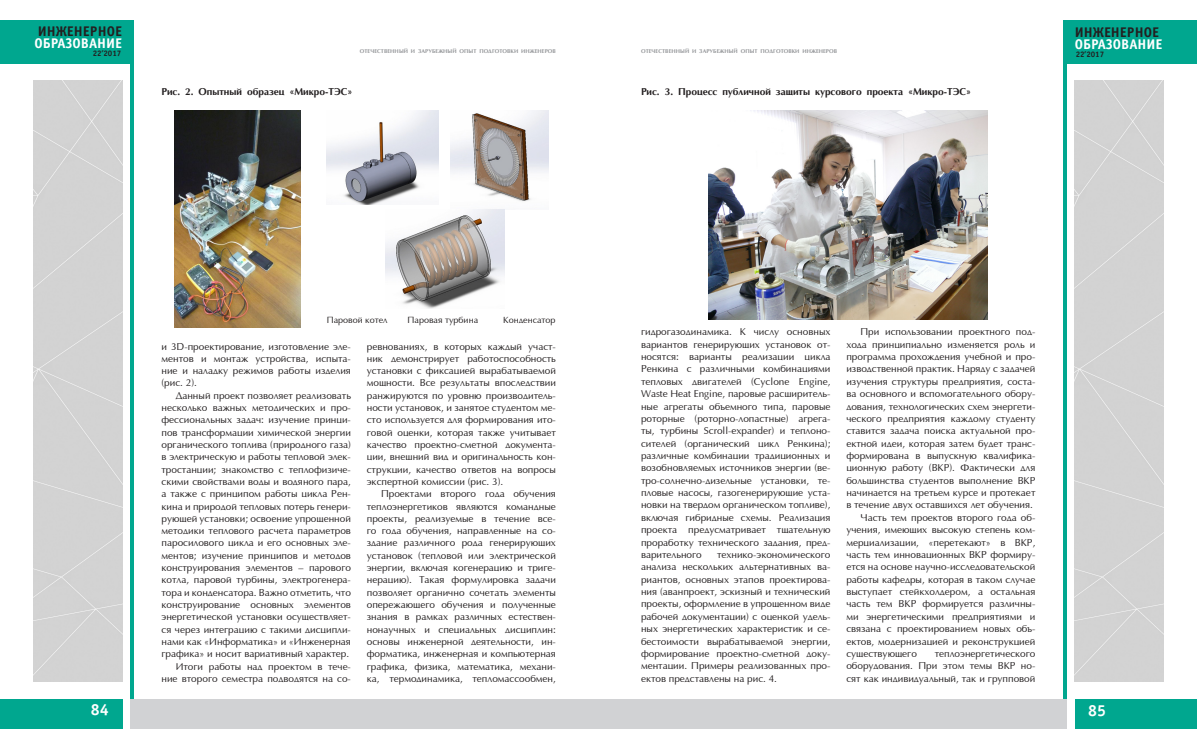
<style>
.page{position:relative;width:1197px;height:755px;background:#fff}
.page>*{position:absolute;margin:0;border:0;box-sizing:border-box;transform-origin:0 0}
.t1{font:700 16px "Officina Sans C";color:#fff}
.t2{font:700 14px "Officina Sans C";color:#fff}
.t3{font:700 14px "Officina Sans C";color:#231f20}
.t4{font:10px/12.4px "Optima";color:#231f20;text-align:justify}
.t5{font:700 10px "AG Optima";color:#231f20}
.t6{font:9px "Optima";color:#231f20}
.t7{font:700 8px "Officina Sans C";color:#231f20}
.t8{font:700 5.5px "AG Optima";letter-spacing:.01em;color:#939598}
</style>
<div class="page">
<div style="left:1063px;top:20px;width:133px;height:43px;background:#00a78f"></div>
<div style="left:1074px;top:698px;width:122px;height:30px;background:#00a78f"></div>
<div style="left:0;top:698px;width:122px;height:30px;background:#00a78f"></div>
<div style="left:0;top:20px;width:133px;height:43px;background:#00a78f"></div>
<hr style="left:1063px;top:45px;width:3px;height:653px;background:#00a78f">
<hr style="left:130px;top:45px;width:3px;height:653px;background:#00a78f">
<div style="left:33px;top:80px;width:89px;height:601px;background:#d3d3d3"></div>
<div style="left:130px;top:698px;width:468px;height:30px;background:#d1d2d4"></div>
<div style="left:598px;top:698px;width:468px;height:30px;background:#d1d2d4"></div>
<div style="left:1074px;top:80px;width:89px;height:601px;background:#d3d3d3"></div>
<img style="left:174px;top:111px;width:126px;height:216px">
<img style="left:708px;top:111px;width:279px;height:208px">
<img style="left:326px;top:111px;width:112px;height:93px">
<img style="left:450px;top:111px;width:98px;height:90px">
<img style="left:386px;top:209px;width:118px;height:99px">
<h2 class="t3" style="left:38px;top:23px;width:86px">ИНЖЕНЕРНОЕ</h2>
<h2 class="t2" style="left:34px;top:35px;width:89px">ОБРАЗОВАНИЕ</h2>
<p class="t7" style="left:93px;top:49px;width:30px">22’2017</p>
<p class="t8" style="left:360px;top:48px;width:197px">ОТЕЧЕСТВЕННЫЙ И ЗАРУБЕЖНЫЙ ОПЫТ ПОДГОТОВКИ ИНЖЕНЕРОВ</p>
<p class="t8" style="left:641px;top:48px;width:197px">ОТЕЧЕСТВЕННЫЙ И ЗАРУБЕЖНЫЙ ОПЫТ ПОДГОТОВКИ ИНЖЕНЕРОВ</p>
<p class="t5" style="left:161px;top:86px;width:192px">Рис. 2. Опытный образец «Микро-ТЭС»</p>
<p class="t5" style="left:641px;top:86px;width:331px">Рис. 3. Процесс публичной защиты курсового проекта «Микро-ТЭС»</p>
<h2 class="t3" style="left:1074px;top:24px;width:86px">ИНЖЕНЕРНОЕ</h2>
<h2 class="t2" style="left:1074px;top:36px;width:89px">ОБРАЗОВАНИЕ</h2>
<p class="t7" style="left:1075px;top:49px;width:30px">22’2017</p>
<p class="t6" style="left:326px;top:315px;width:62px">Паровой котел</p>
<p class="t6" style="left:407px;top:315px;width:72px">Паровая турбина</p>
<p class="t6" style="left:503px;top:315px;width:54px">Конденсатор</p>
<p class="t4" style="left:161px;top:340px;width:191px">и 3D-проектирование, изготовление эле&shy;ментов и монтаж устройства, испыта&shy;ние и наладку режимов работы изделия (рис. 2).</p>
<p class="t4" style="left:161px;top:389px;width:191px;text-indent:14px">Данный проект позволяет реализовать несколько важных методических и про&shy;фессиональных задач: изучение принци&shy;пов трансформации химической энергии органического топлива (природного газа) в электрическую и работы тепловой элек&shy;тростанции; знакомство с теплофизиче&shy;скими свойствами воды и водяного пара, а также с принципом работы цикла Рен&shy;кина и природой тепловых потерь генери&shy;рующей установки; освоение упрощенной методики теплового расчета параметров паросилового цикла и его основных эле&shy;ментов; изучение принципов и методов конструирования элементов – парового котла, паровой турбины, электрогенера&shy;тора и конденсатора. Важно отметить, что конструирование основных элементов энергетической установки осуществляет&shy;ся через интеграцию с такими дисципли&shy;нами как «Информатика» и «Инженерная графика» и носит вариативный характер.</p>
<p class="t4" style="left:161px;top:660px;width:191px;text-align:right">Итоги работы над проектом в тече&shy;ние второго семестра подводятся на со-</p>
<p class="t4" style="left:367px;top:340px;width:190px">ревнованиях, в которых каждый участ&shy;ник демонстрирует работоспособность установки с фиксацией вырабатываемой мощности. Все результаты впоследствии ранжируются по уровню производитель&shy;ности установок, и занятое студентом ме&shy;сто используется для формирования ито&shy;говой оценки, которая также учитывает качество проектно-сметной документа&shy;ции, внешний вид и оригинальность кон&shy;струкции, качество ответов на вопросы экспертной комиссии (рис. 3).</p>
<p class="t4" style="left:367px;top:487px;width:190px;text-indent:14px">Проектами второго года обучения теплоэнергетиков являются командные проекты, реализуемые в течение все&shy;го года обучения, направленные на со&shy;здание различного рода генерирующих установок (тепловой или электрической энергии, включая когенерацию и триге&shy;нерацию). Такая формулировка задачи позволяет органично сочетать элементы опережающего обучения и полученные знания в рамках различных естествен&shy;нонаучных и специальных дисциплин: основы инженерной деятельности, ин&shy;форматика, инженерная и компьютерная графика, физика, математика, механи&shy;ка, термодинамика, тепломассообмен,</p>
<p class="t4" style="left:641px;top:326px;width:191px">гидрогазодинамика. К числу основных вариантов генерирующих установок от&shy;носятся: варианты реализации цикла Ренкина с различными комбинациями тепловых двигателей (Cyclone Engine, Waste Heat Engine, паровые расширитель&shy;ные агрегаты объемного типа, паровые роторные (роторно-лопастные) агрега&shy;ты, турбины Scroll-expander) и теплоно&shy;сителей (органический цикл Ренкина); различные комбинации традиционных и возобновляемых источников энергии (ве&shy;тро-солнечно-дизельные установки, те&shy;пловые насосы, газогенерирующие уста&shy;новки на твердом органическом топливе), включая гибридные схемы. Реализация проекта предусматривает тщательную проработку технического задания, пред&shy;варительного</p>
<p class="t4" style="left:641px;top:548px;width:191px;text-indent:76px">технико-экономического анализа нескольких альтернативных ва&shy;риантов, основных этапов проектирова&shy;ния (аванпроект, эскизный и технический проекты, оформление в упрощенном виде рабочей документации) с оценкой удель&shy;ных энергетических характеристик и се&shy;бестоимости вырабатываемой энергии, формирование проектно-сметной доку&shy;ментации. Примеры реализованных про&shy;ектов представлены на рис. 4.</p>
<p class="t4" style="left:846px;top:326px;width:190px;text-indent:14px">При использовании проектного под&shy;хода принципиально изменяется роль и программа прохождения учебной и про&shy;изводственной практик. Наряду с задачей изучения структуры предприятия, соста&shy;ва основного и вспомогательного обору&shy;дования, технологических схем энергети&shy;ческого предприятия каждому студенту ставится задача поиска актуальной про&shy;ектной идеи, которая затем будет транс&shy;формирована в выпускную квалифика&shy;ционную работу (ВКР). Фактически для большинства студентов выполнение ВКР начинается на третьем курсе и протекает в течение двух оставшихся лет обучения.</p>
<p class="t4" style="left:846px;top:511px;width:190px;text-indent:14px">Часть тем проектов второго года об&shy;учения, имеющих высокую степень ком&shy;мерциализации, «перетекают» в ВКР, часть тем инновационных ВКР формиру&shy;ется на основе научно-исследовательской работы кафедры, которая в таком случае выступает стейкхолдером, а остальная часть тем ВКР формируется различны&shy;ми энергетическими предприятиями и связана с проектированием новых объ&shy;ектов, модернизацией и реконструкцией существующего</p>
<p class="t4" style="left:846px;top:647px;width:190px;text-indent:88px">теплоэнергетического оборудования. При этом темы ВКР но&shy;сят как индивидуальный, так и групповой</p>
<h1 class="t1" style="left:91px;top:700px;width:19px">84</h1>
<h1 class="t1" style="left:1088px;top:700px;width:19px">85</h1>
</div>
